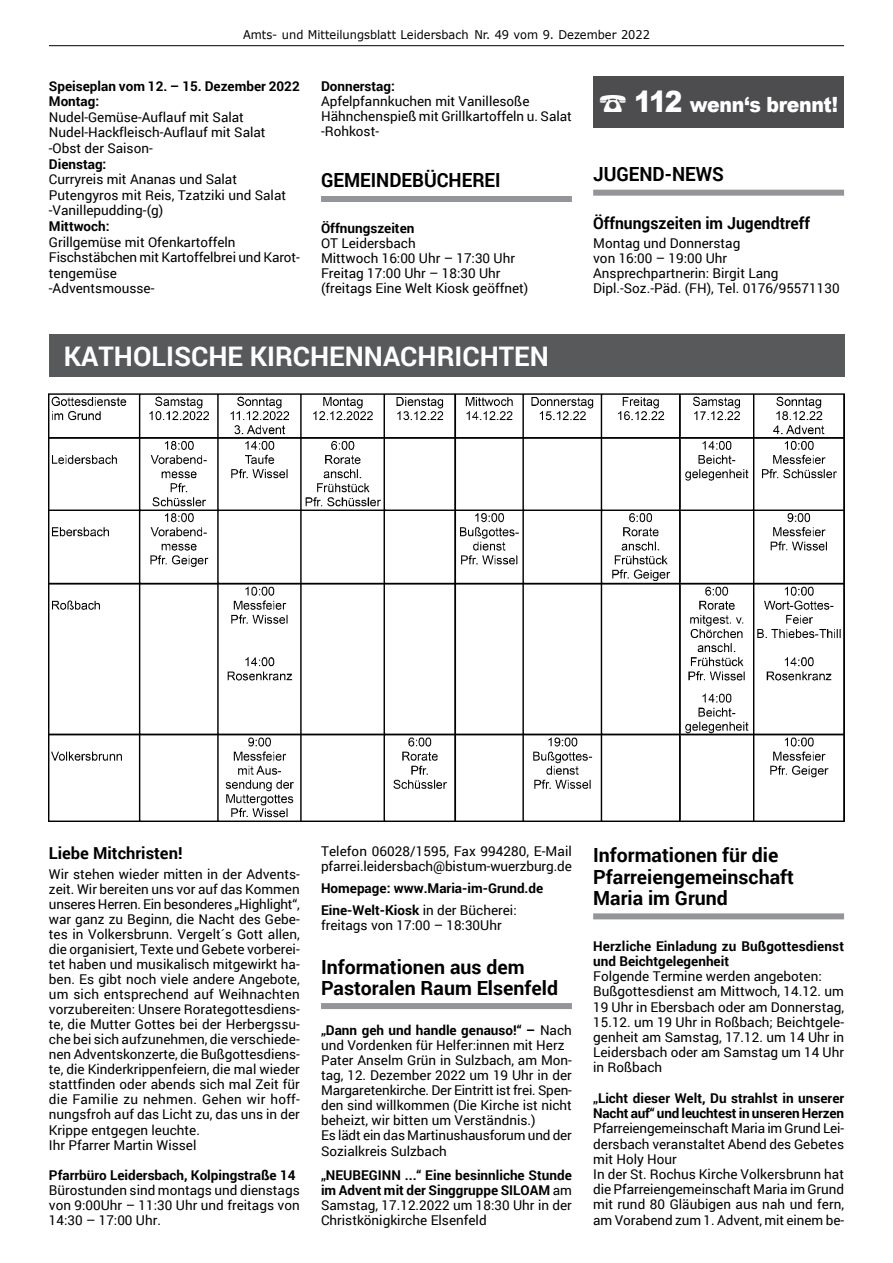
<style>
.page{position:relative;width:893px;height:1263px;background:#fff}
.page>*{position:absolute;margin:0;border:0;box-sizing:border-box;transform-origin:0 0}
.t1{font:700 27px "Roboto";color:#fff}
.t2{font:900 21px "Arial";letter-spacing:-.015em;color:#fff;scale:.9 1}
.t3{font:700 19.5px/21.3px "Roboto";color:#000}
.t4{font:700 19.5px "Roboto";color:#000;scale:.95 1}
.t5{font:700 16.5px "Roboto";color:#000;scale:.95 1}
.t6{font:700 16.5px "Roboto";color:#000}
.t7{font:13.5px/15px "Roboto";color:#000}
.t8{font:700 13.5px/15px "Roboto";color:#000}
.t9{font:12px "Verdana";color:#000;scale:.95 1}
.s1{font-size:29.25px}
.s2{font-weight:400}
.s3{font-weight:700}
</style>
<div class="page">
<hr style="left:49px;top:45px;width:795px;height:1px;background:#000">
<div style="left:593px;top:77px;width:251px;height:51px;background:#4d4d4f"></div>
<div style="left:593px;top:190px;width:251px;height:6px;background:#939598"></div>
<div style="left:321px;top:196px;width:251px;height:6px;background:#939598"></div>
<div style="left:49px;top:334px;width:795px;height:42px;background:#58595b"></div>
<img style="left:49px;top:393px;width:795px;height:428px">
<div style="left:593px;top:913px;width:251px;height:6px;background:#939598"></div>
<div style="left:321px;top:1003px;width:251px;height:6px;background:#939598"></div>
<p class="t9" style="left:243px;top:27px;width:430px">Amts- und Mitteilungsblatt Leidersbach Nr. 49 vom 9. Dezember 2022</p>
<p class="t8" style="left:49px;top:78px;width:252px;line-height:15.6px">Speiseplan vom 12. – 15. Dezember 2022<br>Montag:</p>
<p class="t7" style="left:49px;top:109px;width:218px;line-height:15.6px">Nudel-Gemüse-Auflauf mit Salat<br>Nudel-Hackfleisch-Auflauf mit Salat -Obst der Saison-</p>
<p class="t8" style="left:49px;top:156px;width:59px">Dienstag:</p>
<p class="t7" style="left:49px;top:171px;width:239px;line-height:15.6px">Curryreis mit Ananas und Salat<br>Putengyros mit Reis, Tzatziki und Salat -Vanillepudding-(g)</p>
<p class="t8" style="left:49px;top:218px;width:62px">Mittwoch:</p>
<p class="t7" style="left:49px;top:234px;width:252px;line-height:15.6px">Grillgemüse mit Ofenkartoffeln<br>Fischstäbchen mit Kartoffelbrei und Karot&shy;tengemüse<br>-Adventsmousse-</p>
<p class="t8" style="left:321px;top:78px;width:75px">Donnerstag:</p>
<p class="t7" style="left:321px;top:93px;width:252px">Apfelpfannkuchen mit Vanillesoße<br>Hähnchenspieß mit Grillkartoffeln u. Salat -Rohkost-</p>
<h3 class="t4" style="left:321px;top:167px;width:26px">Gemeindeb</h3>
<h3 class="t4" style="left:424px;top:167px;width:72px">ücherei</h3>
<p class="t8" style="left:321px;top:220px;width:95px">Öffnungszeiten</p>
<p class="t7" style="left:321px;top:235px;width:209px">OT Leidersbach<br>Mittwoch 16:00 Uhr – 17:30 Uhr<br>Freitag 17:00 Uhr – 18:30 Uhr (freitags Eine Welt Kiosk geöffnet)</p>
<h1 class="t1" style="left:64px;top:338px;width:18px">Kat</h1>
<h1 class="t1" style="left:114px;top:338px;width:35px">holis</h1>
<h1 class="t1" style="left:191px;top:338px;width:157px">che Kirchenna</h1>
<h1 class="t1" style="left:400px;top:338px;width:116px">chrichten</h1>
<h2 class="t2" style="left:634px;top:90px;width:228px"><span class="s1">112</span> wenn‘s brennt!</h2>
<h3 class="t4" style="left:593px;top:160px;width:25px">Jugend</h3>
<h3 class="t4" style="left:665px;top:160px;width:36px">-News</h3>
<p class="t5" style="left:593px;top:212px;width:230px">Öffnungszeiten im Jugendtreff</p>
<p class="t7" style="left:593px;top:236px;width:248px">Montag und Donnerstag<br>von 16:00 – 19:00 Uhr<br>Ansprechpartnerin: Birgit Lang<br>Dipl.-Soz.-Päd. (FH), Tel. 0176/95571130</p>
<p class="t6" style="left:49px;top:842px;width:135px">Liebe Mitchristen!</p>
<p class="t7" style="left:49px;top:866px;width:252px">Wir stehen wieder mitten in der Advents&shy;zeit. Wir bereiten uns vor auf das Kommen unseres Herren. Ein besonderes „Highlight“, war ganz zu Beginn, die Nacht des Gebe&shy;tes in Volkersbrunn. Vergelt´s Gott allen, die organisiert, Texte und Gebete vorberei&shy;tet haben und musikalisch mitgewirkt ha&shy;ben. Es gibt noch viele andere Angebote, um sich entsprechend auf Weihnachten vorzubereiten: Unsere Rorategottesdiens&shy;te, die Mutter Gottes bei der Herbergssu&shy;che bei sich aufzunehmen, die verschiede&shy;nen Adventskonzerte, die Bußgottesdiens&shy;te, die Kinderkrippenfeiern, die mal wieder stattfinden oder abends sich mal Zeit für die Familie zu nehmen. Gehen wir hoff&shy;nungsfroh auf das Licht zu, das uns in der Krippe entgegen leuchte.<br>Ihr Pfarrer Martin Wissel</p>
<p class="t8" style="left:49px;top:1167px;width:248px">Pfarrbüro Leidersbach, Kolpingstraße 14</p>
<p class="t7" style="left:49px;top:1182px;width:252px;text-align:justify">Bürostunden sind montags und dienstags von 9:00Uhr – 11:30 Uhr und freitags von 14:30 – 17:00 Uhr.</p>
<p class="t7" style="left:321px;top:843px;width:252px">Telefon 06028/1595, Fax 994280, E-Mail pfarrei.leidersbach@bistum-wuerzburg.de</p>
<p class="t8" style="left:321px;top:877px;width:224px;line-height:21.9px">Homepage: www.Maria-im-Grund.de<br>Eine-Welt-Kiosk <span class="s2">in der Bücherei:</span></p>
<p class="t7" style="left:321px;top:917px;width:182px">freitags von 17:00 – 18:30Uhr</p>
<h3 class="t3" style="left:321px;top:955px;width:238px">Informationen aus dem<br>Pastoralen Raum Elsenfeld</h3>
<p class="t7" style="left:321px;top:1022px;width:252px"><span class="s3">„Dann geh und handle genauso!“ –</span> Nach und Vordenken für Helfer:innen mit Herz Pater Anselm Grün in Sulzbach, am Mon&shy;tag, 12. Dezember 2022 um 19 Uhr in der Margaretenkirche. Der Eintritt ist frei. Spen&shy;den sind willkommen (Die Kirche ist nicht beheizt, wir bitten um Verständnis.)<br>Es lädt ein das Martinushausforum und der Sozialkreis Sulzbach</p>
<p class="t8" style="left:321px;top:1167px;width:252px;text-align:justify">„NEUBEGINN ...“ Eine besinnliche Stunde im Advent mit der Singgruppe SILOAM <span class="s2">am Samstag, 17.12.2022 um 18:30 Uhr in der Christkönigkirche Elsenfeld</span></p>
<h3 class="t3" style="left:593px;top:844px;width:202px">Informationen für die<br>Pfarreiengemeinschaft<br>Maria im Grund</h3>
<p class="t8" style="left:593px;top:937px;width:252px">Herzliche Einladung zu Bußgottesdienst und Beichtgelegenheit</p>
<p class="t7" style="left:593px;top:968px;width:252px">Folgende Termine werden angeboten:<br>Bußgottesdienst am Mittwoch, 14.12. um 19 Uhr in Ebersbach oder am Donnerstag, 15.12. um 19 Uhr in Roßbach; Beichtgele&shy;genheit am Samstag, 17.12. um 14 Uhr in Leidersbach oder am Samstag um 14 Uhr in Roßbach</p>
<p class="t8" style="left:593px;top:1090px;width:252px">„Licht dieser Welt, Du strahlst in unserer<br>Nacht auf“ und leuchtest in unseren Herzen</p>
<p class="t7" style="left:593px;top:1120px;width:252px">Pfarreiengemeinschaft Maria im Grund Lei&shy;dersbach veranstaltet Abend des Gebetes mit Holy Hour<br>In der St. Rochus Kirche Volkersbrunn hat die Pfarreiengemeinschaft Maria im Grund mit rund 80 Gläubigen aus nah und fern, am Vorabend zum 1. Advent, mit einem be-</p>
</div>
